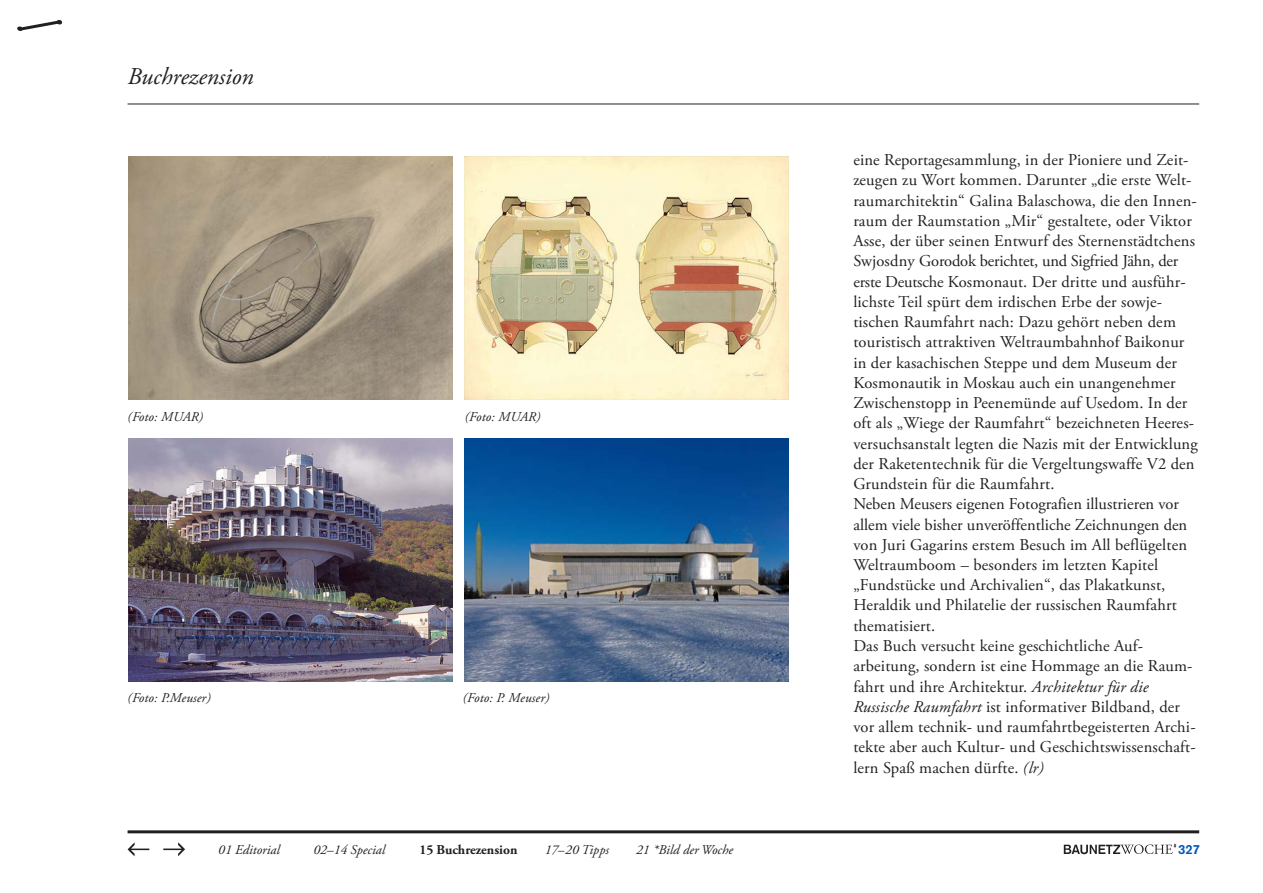
<style>
.page{position:relative;width:1263px;height:893px;background:#fff}
.page>*{position:absolute;margin:0;border:0;box-sizing:border-box;transform-origin:0 0}
.Kategorie{font:italic 24px "Adobe Garamond Pro";color:#231f20}
.Fließtext{font:16.5px/20.2px "Adobe Garamond Pro";letter-spacing:.01em;color:#231f20}
.Navigation_Off{font:italic 13.5px "Adobe Garamond Pro";color:#231f20}
.Navigation_Off-2{font:700 13.5px "Adobe Garamond Pro";color:#231f20}
.t1{font:700 13.05px "Akzidenz Grotesk";color:#0056ba}
.s1{font-style:italic}
</style>
<div class="page">
<hr style="left:128px;top:830px;width:1071px;height:3px;background:#231f20">
<svg style="left:128px;top:842px;width:21px;height:14px"></svg>
<svg style="left:163px;top:842px;width:22px;height:14px"></svg>
<svg style="left:17px;top:20px;width:46px;height:11px"></svg>
<svg style="left:1064px;top:844px;width:112px;height:10px"></svg>
<hr style="left:128px;top:104px;width:1071px;height:1px;background:#231f20">
<img style="left:128px;top:156px;width:324px;height:243px">
<img style="left:128px;top:439px;width:324px;height:243px">
<img style="left:465px;top:156px;width:324px;height:243px">
<img style="left:465px;top:439px;width:324px;height:243px">
<p class="Kategorie" style="left:128px;top:62px;width:128px">Buchrezension</p>
<p class="Navigation_Off" style="left:128px;top:409px;width:77px">(Foto: MUAR)</p>
<p class="Navigation_Off" style="left:465px;top:409px;width:77px">(Foto: MUAR)</p>
<p class="Navigation_Off" style="left:128px;top:690px;width:85px">(Foto: P.Meuser)</p>
<p class="Navigation_Off" style="left:463px;top:690px;width:88px">(Foto: P. Meuser)</p>
<p class="Navigation_Off" style="left:218px;top:841px;width:63px">01 Editorial</p>
<p class="Navigation_Off" style="left:313px;top:841px;width:73px">02–14 Special</p>
<p class="Navigation_Off-2" style="left:419px;top:841px;width:100px">15 Buchrezension</p>
<p class="Navigation_Off" style="left:545px;top:841px;width:66px">17–20 Tipps</p>
<p class="Navigation_Off" style="left:636px;top:841px;width:98px">21 *Bild der Woche</p>
<p class="Fließtext" style="left:853px;top:150px;width:346px">eine Reportagesammlung, in der Pioniere und Zeit&shy;zeugen zu Wort kommen. Darunter „die erste Welt&shy;raumarchitektin“ Galina Balaschowa, die den Innen&shy;raum der Raumstation „Mir“ gestaltete, oder Viktor Asse, der über seinen Entwurf des Sternenstädtchens Swjosdny Gorodok berichtet, und Sigfried Jähn, der erste Deutsche Kosmonaut. Der dritte und ausführ&shy;lichste Teil spürt dem irdischen Erbe der sowje&shy;tischen Raumfahrt nach: Dazu gehört neben dem touristisch attraktiven Weltraumbahnhof Baikonur in der kasachischen Steppe und dem Museum der Kosmonautik in Moskau auch ein unangenehmer Zwischenstopp in Peenemünde auf Usedom. In der oft als „Wiege der Raumfahrt“ bezeichneten Heeres&shy;versuchsanstalt legten die Nazis mit der Entwicklung der Raketentechnik für die Vergeltungswaffe V2 den Grundstein für die Raumfahrt.</p>
<p class="Fließtext" style="left:853px;top:494px;width:335px">Neben Meusers eigenen Fotografien illustrieren vor allem viele bisher unveröffentliche Zeichnungen den von Juri Gagarins erstem Besuch im All beflügelten Weltraumboom – besonders im letzten Kapitel „Fundstücke und Archivalien“, das Plakatkunst, Heraldik und Philatelie der russischen Raumfahrt thematisiert.</p>
<p class="Fließtext" style="left:853px;top:636px;width:344px">Das Buch versucht keine geschichtliche Auf&shy;arbeitung, sondern ist eine Hommage an die Raum&shy;fahrt und ihre Architektur. <span class="s1">Architektur für die Russische Raumfahrt</span> ist informativer Bildband, der vor allem technik- und raumfahrtbegeisterten Archi&shy;tekte aber auch Kultur- und Geschichtswissenschaft&shy;lern Spaß machen dürfte. <span class="s1">(lr)</span></p>
<p class="t1" style="left:1178px;top:841px;width:23px">327</p>
</div>
